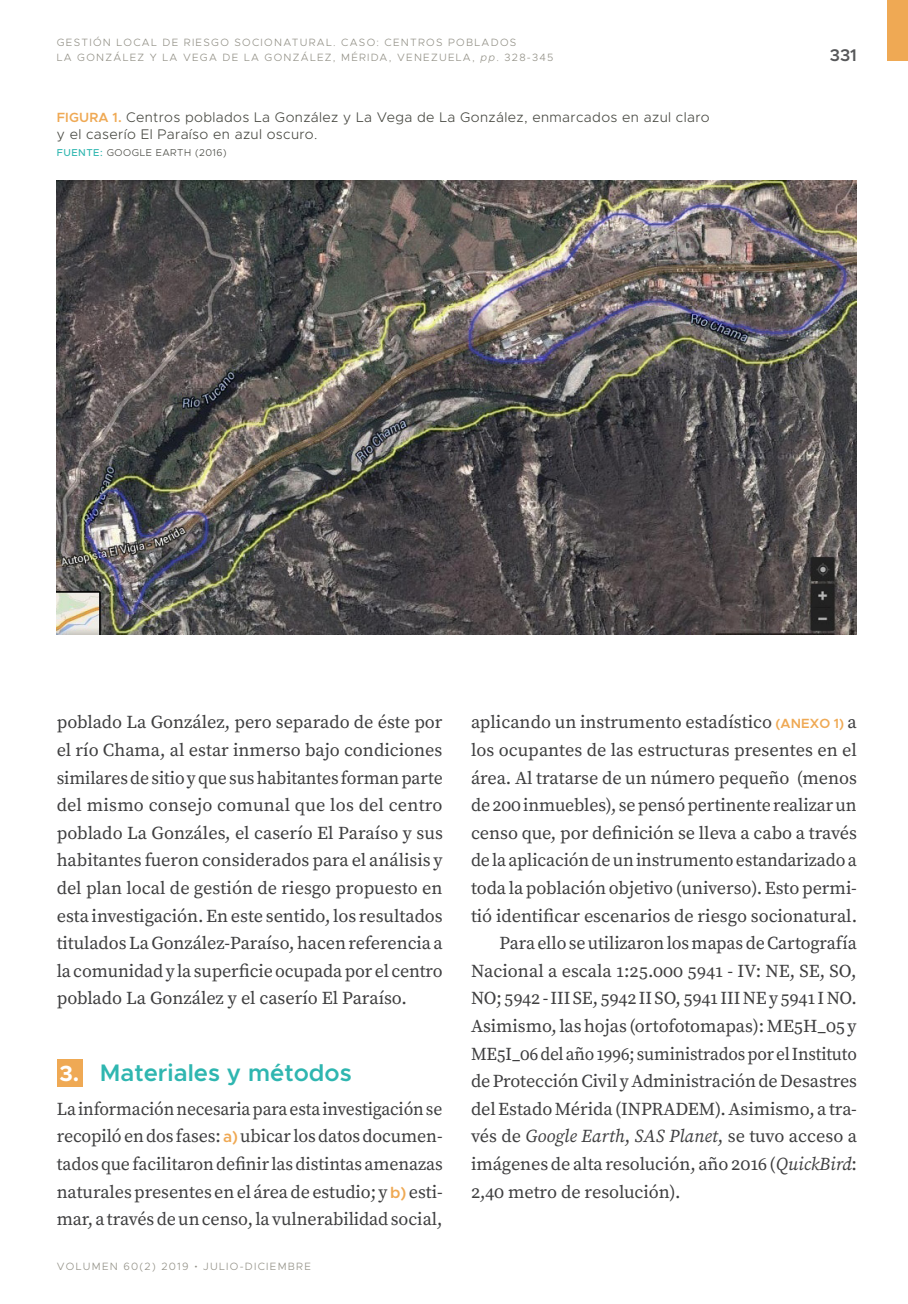
<style>
.page{position:relative;width:908px;height:1304px;background:#fff}
.page>*{position:absolute;margin:0;border:0;box-sizing:border-box;transform-origin:0 0}
.t1{font:600 24px "Metropolis";color:#2fb6b0}
.t2{font:18.2px/27.6px "Source Serif Pro";letter-spacing:-.005em;color:#3e3e3f;text-align:justify}
.t3{font:18.2px "Source Serif Pro";letter-spacing:-.005em;color:#3e3e3f;scale:.95 1}
.t4{font:600 17px "Metropolis";color:#57585a}
.t5{font:300 14px/17.2px "Metropolis";letter-spacing:.025em;color:#474841}
.t6{font:300 10.6px/14.6px "Metropolis";letter-spacing:.12em;color:#929086}
.t7{font:300 10px "Metropolis";letter-spacing:.05em;color:#474841}
.s1{font-style:italic}
.s2{font-weight:600;font-size:13.4px;color:#efa954}
.s3{font-weight:500;color:#2fb6b0}
.s4{font-weight:700;font-size:22px;color:#fff}
.s5{font-family:"Metropolis";font-weight:600;font-size:16px;color:#efa954}
.s6{font-family:"Source Serif Pro"}
.s7{font-family:"Metropolis";font-weight:600;font-size:13.4px;color:#efa954}
</style>
<div class="page">
<div style="left:886px;top:0;width:21px;height:61px;background:#efa954"></div>
<div style="left:57px;top:1060px;width:25px;height:27px;background:#efa954"></div>
<img style="left:56px;top:181px;width:800px;height:454px">
<p class="t6" style="left:57px;top:35px;width:498px">GESTIÓN LOCAL DE RIESGO SOCIONATURAL. CASO: CENTROS POBLADOS<br>LA GONZÁLEZ Y LA VEGA DE LA GONZÁLEZ, MÉRIDA, VENEZUELA, <span class="s1">pp</span>. 328-345</p>
<p class="t5" style="left:57px;top:108px;width:654px"><span class="s2">FIGURA 1.</span> Centros poblados La González y La Vega de La González, enmarcados en azul claro y el caserío El Paraíso en azul oscuro.</p>
<p class="t7" style="left:57px;top:146px;width:171px"><span class="s3">FUENTE:</span> GOOGLE EARTH (2016)</p>
<p class="t4" style="left:829px;top:44px;width:29px">331</p>
<p class="t2" style="left:57px;top:709px;width:387px">poblado La González, pero separado de éste por el río Chama, al estar inmerso bajo condiciones similares de sitio y que sus habitantes forman parte del mismo consejo comunal que los del centro poblado La Gonzáles, el caserío El Paraíso y sus habitantes fueron considerados para el análisis y del plan local de gestión de riesgo propuesto en esta investigación. En este sentido, los resultados titulados La González-Paraíso, hacen referencia a la comunidad y la superficie ocupada por el centro poblado La González y el caserío El Paraíso.</p>
<h1 class="t1" style="left:60px;top:1058px;width:293px"><span class="s4">3.</span> Materiales y métodos</h1>
<p class="t2" style="left:57px;top:1096px;width:387px">La información necesaria para esta investigación se recopiló en dos fases: <span class="s5">a)</span> ubicar los datos documen&shy;tados que facilitaron definir las distintas amenazas naturales presentes en el área de estudio; y <span class="s5">b)</span> esti&shy;mar, a través de un censo, la vulnerabilidad social,</p>
<p class="t6" style="left:57px;top:1259px;width:255px">VOLUMEN 60(2) 2019 <span class="s6">•</span> JULIO-DICIEMBRE</p>
<p class="t2" style="left:471px;top:709px;width:387px">aplicando un instrumento estadístico <span class="s7">(ANEXO 1)</span> a</p>
<p class="t2" style="left:471px;top:737px;width:387px">los ocupantes de las estructuras presentes en el</p>
<p class="t2" style="left:471px;top:764px;width:387px">área. Al tratarse de un número pequeño (menos</p>
<p class="t2" style="left:471px;top:792px;width:387px">de 200 inmuebles), se pensó pertinente realizar un</p>
<p class="t2" style="left:471px;top:820px;width:387px">censo que, por definición se lleva a cabo a través</p>
<p class="t2" style="left:471px;top:847px;width:387px">de la aplicación de un instrumento estandarizado a</p>
<p class="t2" style="left:471px;top:875px;width:387px">toda la población objetivo (universo). Esto permi-</p>
<p class="t2" style="left:471px;top:902px;width:387px">tió identificar escenarios de riesgo socionatural.</p>
<p class="t2" style="left:499px;top:930px;width:359px">Para ello se utilizaron los mapas de Cartografía</p>
<p class="t2" style="left:471px;top:958px;width:387px">Nacional a escala 1:25.000 5941 - IV: NE, SE, SO,</p>
<p class="t2" style="left:471px;top:985px;width:387px">NO; 5942 - III SE, 5942 II SO, 5941 III NE y 5941 I NO.</p>
<p class="t2" style="left:471px;top:1013px;width:387px">Asimismo, las hojas (ortofotomapas): ME5H_05 y</p>
<p class="t3" style="left:471px;top:1043px;width:407px">ME5I_06 del año 1996; suministrados por el Instituto</p>
<p class="t2" style="left:471px;top:1068px;width:387px">de Protección Civil y Administración de Desastres</p>
<p class="t2" style="left:471px;top:1096px;width:387px">del Estado Mérida (INPRADEM). Asimismo, a tra-</p>
<p class="t2" style="left:471px;top:1123px;width:387px">vés de <span class="s1">Google Earth</span>, <span class="s1">SAS Planet</span>, se tuvo acceso a</p>
<p class="t2" style="left:471px;top:1151px;width:387px">imágenes de alta resolución, año 2016 (<span class="s1">QuickBird</span>:</p>
<p class="t2" style="left:471px;top:1178px;width:211px">2,40 metro de resolución).</p>
</div>
